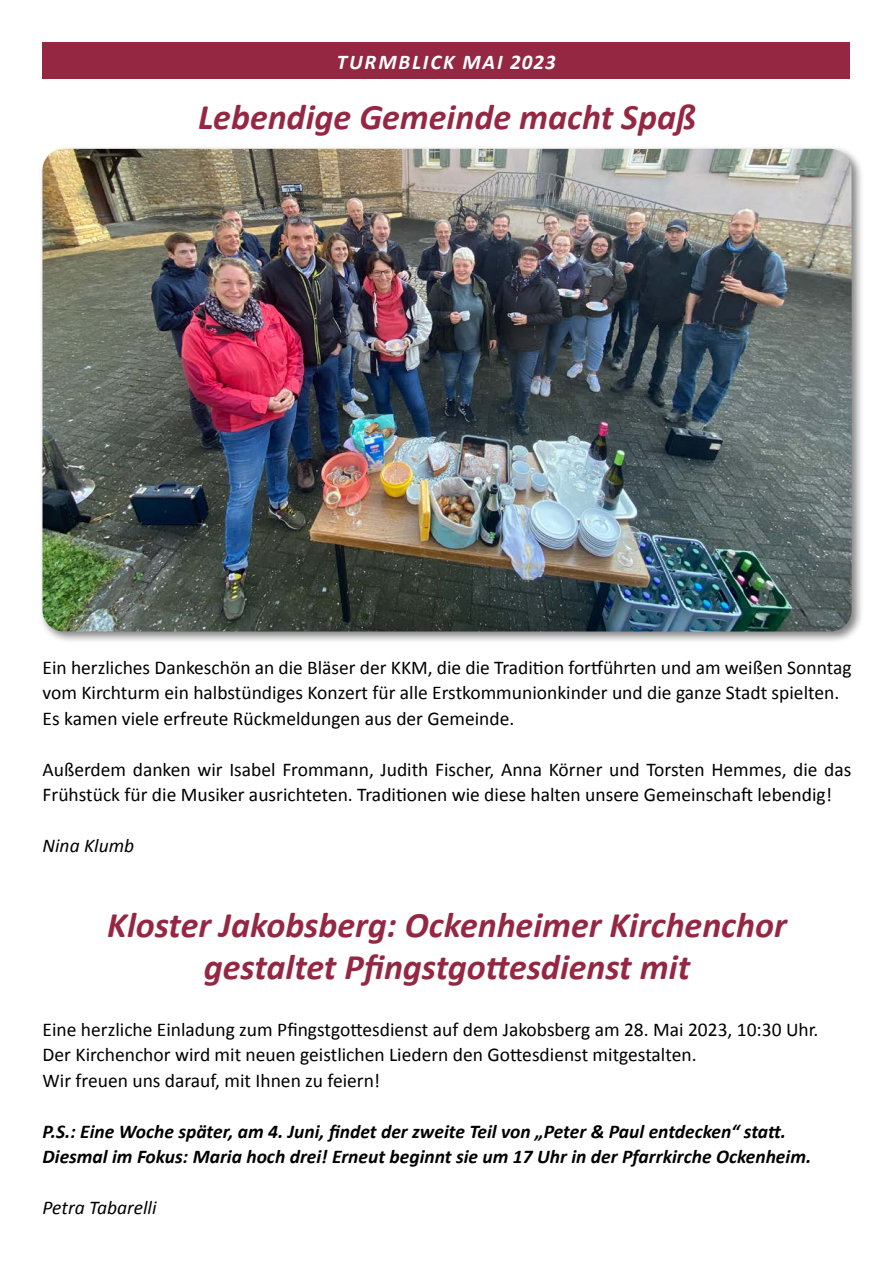
<style>
.page{position:relative;width:893px;height:1263px;background:#fff}
.page>*{position:absolute;margin:0;border:0;box-sizing:border-box;transform-origin:0 0}
.t1{font:italic 700 36px/42px "Calibri";color:#952742;text-align:center}
.t2{font:italic 700 21px "Calibri";letter-spacing:.09em;color:#fff}
.t3{font:19.5px/25.5px "Calibri";color:#000}
.t4{font:italic 700 19.5px/25.5px "Calibri";color:#000}
.t5{font:italic 19.5px "Calibri";color:#000}
</style>
<div class="page">
<div style="left:42px;top:43px;width:808px;height:36px;background:#952742"></div>
<div style="left:39px;top:145px;width:825px;height:499px;background:#000;opacity:.5"></div>
<img style="left:43px;top:149px;width:809px;height:482px">
<p class="t2" style="left:337px;top:49px;width:220px">TURMBLICK MAI 2023</p>
<h1 class="t1" style="left:198px;top:94px;width:499px">Lebendige Gemeinde macht Spaß</h1>
<p class="t3" style="left:43px;top:654px;width:810px">Ein herzliches Dankeschön an die Bläser der KKM, die die Tradition fortführten und am weißen Sonntag vom Kirchturm ein halbstündiges Konzert für alle Erstkommunionkinder und die ganze Stadt spielten.<br>Es kamen viele erfreute Rückmeldungen aus der Gemeinde.</p>
<p class="t3" style="left:43px;top:756px;width:810px">Außerdem danken wir Isabel Frommann, Judith Fischer, Anna Körner und Torsten Hemmes, die das<br>Frühstück für die Musiker ausrichteten. Traditionen wie diese halten unsere Gemeinschaft lebendig!</p>
<p class="t5" style="left:43px;top:834px;width:93px">Nina Klumb</p>
<h1 class="t1" style="left:107px;top:903px;width:681px">Kloster Jakobsberg: Ockenheimer Kirchenchor gestaltet Pfingstgottesdienst mit</h1>
<p class="t3" style="left:43px;top:1016px;width:777px">Eine herzliche Einladung zum Pfingstgottesdienst auf dem Jakobsberg am 28. Mai 2023, 10:30 Uhr.<br>Der Kirchenchor wird mit neuen geistlichen Liedern den Gottesdienst mitgestalten.<br>Wir freuen uns darauf, mit Ihnen zu feiern!</p>
<p class="t4" style="left:43px;top:1118px;width:770px">P.S.: Eine Woche später, am 4. Juni, findet der zweite Teil von „Peter &amp; Paul entdecken“ statt.<br>Diesmal im Fokus: Maria hoch drei! Erneut beginnt sie um 17 Uhr in der Pfarrkirche Ockenheim.</p>
<p class="t5" style="left:43px;top:1196px;width:115px">Petra Tabarelli</p>
</div>
